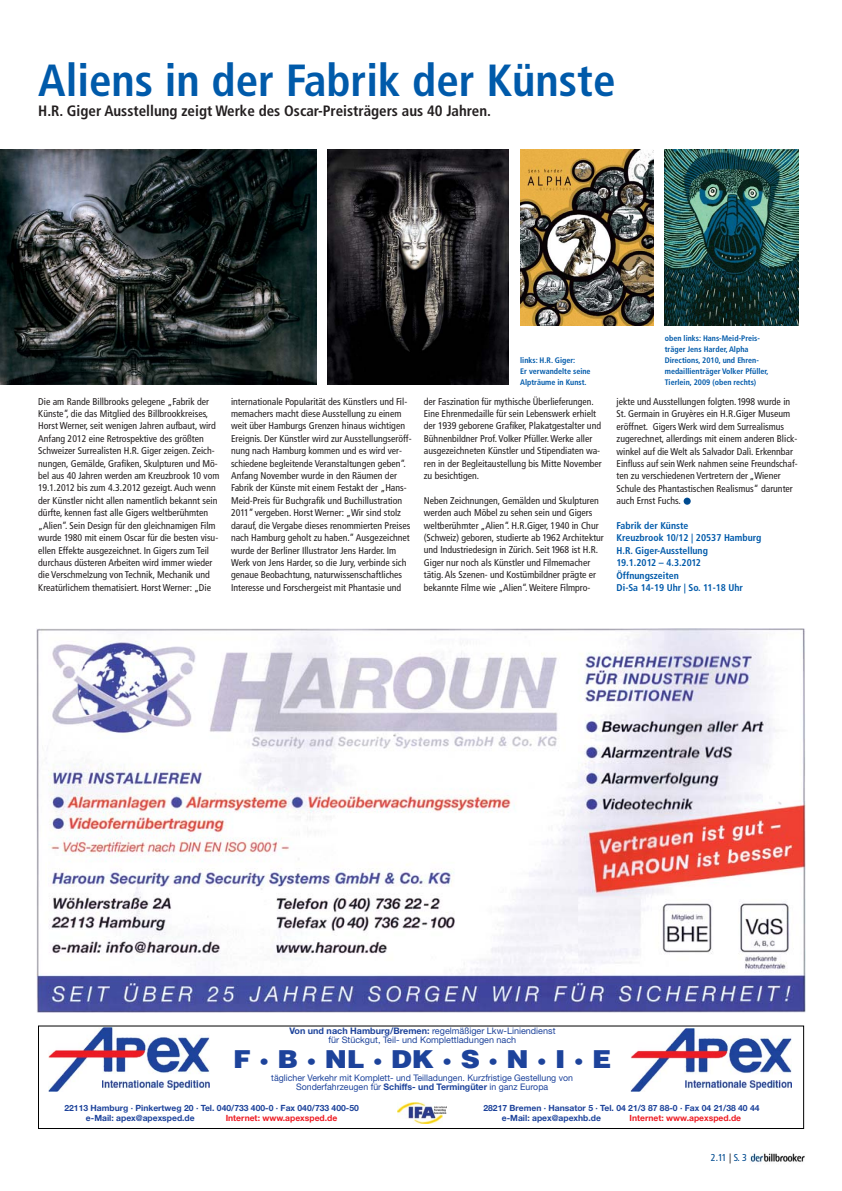
<style>
.page{position:relative;width:842px;height:1191px;background:#fff}
.page>*{position:absolute;margin:0;border:0;box-sizing:border-box;transform-origin:0 0}
.t1{font:700 condensed 45px "Frutiger";color:#005aaa}
.t2{font:24.8px "Helvetica Black+QPDMMS";color:#1d439b;scale:1.07 1}
.t3{font:700 condensed 15px "Frutiger";color:#231f20}
.t4{font:condensed 10px "Frutiger";color:#004b90}
.t5{font:condensed 9.8px/12.4px "Frutiger";color:#231f20}
.t6{font:700 condensed 9.8px/12.4px "Frutiger";color:#005aaa}
.t7{font:9px/8.9px "Helvetica Neue Roman+EQHXXU";color:#1d439b;text-align:center}
.t8{font:8.6px/10.2px "Helvetica Neue Bold+QATQRY";color:#1d439b}
.t9{font:8.6px "Helvetica Neue Bold+QATQRY";color:#ed1c24}
.t10{font:700 condensed 8px/11px "Frutiger";color:#005aaa}
.s1{font-family:"Helvetica Neue Bold+QATQRY"}
.s2{color:#231f20}
</style>
<div class="page">
<img style="left:48px;top:1028px;width:161px;height:63px">
<img style="left:103px;top:1080px;width:106px;height:9px">
<img style="left:631px;top:1028px;width:161px;height:63px">
<img style="left:685px;top:1081px;width:107px;height:8px">
<img style="left:398px;top:1102px;width:44px;height:21px">
<svg style="left:434px;top:1107px;width:13px;height:6px"></svg>
<div style="left:38px;top:1025px;width:766px;height:104px;border:1px solid #000"></div>
<img style="left:520px;top:149px;width:133px;height:177px">
<img style="left:665px;top:149px;width:133px;height:176px">
<img style="left:37px;top:628px;width:768px;height:384px">
<img style="left:750px;top:1152px;width:55px;height:10px">
<img style="left:0;top:149px;width:316px;height:236px">
<img style="left:328px;top:149px;width:181px;height:235px">
<div style="left:684px;top:497px;width:7px;height:8px;background:#004b90;border-radius:50%"></div>
<h1 class="t1" style="left:38px;top:62px;width:579px">Aliens in der Fabrik der Künste</h1>
<h3 class="t3" style="left:38px;top:105px;width:454px">H.R. Giger Ausstellung zeigt Werke des Oscar-Preisträgers aus 40 Jahren.</h3>
<p class="t10" style="left:520px;top:355px;width:72px">links: H.R. Giger:<br>Er verwandelte seine<br>Alpträume in Kunst.</p>
<p class="t10" style="left:665px;top:334px;width:105px">oben links: Hans-Meid-Preis - träger Jens Harder, Alpha<br>Directions, 2010, und Ehren - medaillienträger Volker Pfüller,<br>Tierlein, 2009 (oben rechts)</p>
<p class="t5" style="left:38px;top:396px;width:183px">Die am Rande Billbrooks gelegene „Fabrik der Künste”, die das Mitglied des Billbrookkreises, Horst Werner, seit wenigen Jahren aufbaut, wird An fang 2012 eine Retrospektive des größten Schweizer Surrealisten H.R. Giger zeigen. Zeich - nungen, Gemälde, Grafiken, Skulpturen und Mö - bel aus 40 Jahren werden am Kreuzbrook 10 vom 19.1.2012 bis zum 4.3.2012 gezeigt. Auch wenn der Künstler nicht allen namentlich be kannt sein dürfte, kennen fast alle Gigers welt berühmten „Alien”. Sein Design für den gleich namigen Film wurde 1980 mit einem Oscar für die besten visu - ellen Effekte ausgezeichnet. In Gigers zum Teil durchaus düsteren Arbeiten wird immer wieder die Verschmelzung von Technik, Mechanik und Kreatürlichem thematisiert. Horst Werner: „Die</p>
<p class="t5" style="left:231px;top:396px;width:182px">internationale Popularität des Künstlers und Fil - me machers macht diese Aus stellung zu einem weit über Hamburgs Grenzen hinaus wich tigen Ereignis. Der Künstler wird zur Auss tellungseröff - nung nach Hamburg kommen und es wird ver - schiedene begleiten de Veranstaltun gen geben”.<br>Anfang November wurde in den Räumen der Fabrik der Künste mit einem Festakt der „Hans-Meid-Preis für Buchgrafik und Buchillustration 2011”ver geben. Horst Werner: „Wir sind stolz darauf, die Vergabe dieses re nom mierten Preises nach Ham burg geholt zu haben.” Ausgezeichnet wurde der Berliner Illustrator Jens Harder. Im Werk von Jens Harder, so die Jury, verbinde sich genaue Beobachtung, naturwissenschaftliches Interesse und Forscher geist mit Phantasie und</p>
<p class="t5" style="left:424px;top:396px;width:179px">der Faszi nation für my thische Überlieferungen.<br>Eine Ehren medaille für sein Lebenswerk erhielt der 1939 geborene Gra fiker, Plakatgestalter und Bühnen bildner Prof. Volker Pfüller. Werke aller ausge zeichneten Künstler und Stipendiaten wa - ren in der Begleit austellung bis Mitte Novem ber zu besichtigen.</p>
<p class="t5" style="left:424px;top:495px;width:182px">Neben Zeichnungen, Gemälden und Skulpturen werden auch Möbel zu sehen sein und Gigers weltberühmter „Alien“. H.R.Giger, 1940 in Chur (Schweiz) geboren, studierte ab 1962 Architektur und Industriedesign in Zürich. Seit 1968 ist H.R.<br>Giger nur noch als Künstler und Filmemacher tätig. Als Szenen- und Kostümbildner prägte er bekannte Filme wie „Alien“. Weitere Filmpro -</p>
<p class="t5" style="left:617px;top:396px;width:182px">jekte und Ausstellungen folgten.1998 wurde in St. Germain in Gruyères ein H.R.Giger Museum eröffnet. Gigers Werk wird dem Surrealismus zugerechnet, allerdings mit einem anderen Blick - winkel auf die Welt als Salvador Dalì. Erkennbar Einfluss auf sein Werk nahmen seine Freund schaf&shy;ten zu verschiedenen Vertretern der „Wie ner Schule des Phantastischen Realismus“ da runter auch Ernst Fuchs.</p>
<p class="t6" style="left:617px;top:520px;width:146px">Fabrik der Künste<br>Kreuzbrook 10/12 | 20537 Hamburg<br>H.R. Giger-Ausstellung<br>19.1.2012 – 4.3.2012<br>Öffnungszeiten<br>Di-Sa 14-19 Uhr | So. 11-18 Uhr</p>
<p class="t7" style="left:289px;top:1027px;width:268px"><span class="s1">Von und nach Hamburg/Bremen:</span> regelmäßiger Lkw-Liniendienst für Stückgut, Teil- und Komplettladungen nach</p>
<h2 class="t2" style="left:233px;top:1043px;width:355px">F·B·NL·DK·S·N·I·E</h2>
<p class="t7" style="left:271px;top:1073px;width:303px;line-height:9.2px">täglicher Verkehr mit Komplett- und Teilladungen. Kurzfristige Gestellung von<br>Sonderfahrzeugen für <span class="s1">Schiffs- und Termingüter</span> in ganz Europa</p>
<p class="t8" style="left:86px;top:1103px;width:274px;text-indent:-22px">22113 Hamburg · Pinkertweg 20 · Tel. 040/733 400-0 · Fax 040/733 400-50 e-Mail: apex@apexsped.de</p>
<p class="t9" style="left:226px;top:1114px;width:113px">Internet: www.apexsped.de</p>
<p class="t8" style="left:502px;top:1103px;width:259px;text-indent:-18px">28217 Bremen · Hansator 5 · Tel. 04 21/3 87 88-0 · Fax 04 21/38 40 44 e-Mail: apex@apexhb.de</p>
<p class="t9" style="left:630px;top:1114px;width:113px">Internet: www.apexsped.de</p>
<p class="t4" style="left:711px;top:1153px;width:37px">2.11 <span class="s2">|</span> S. 3</p>
</div>
